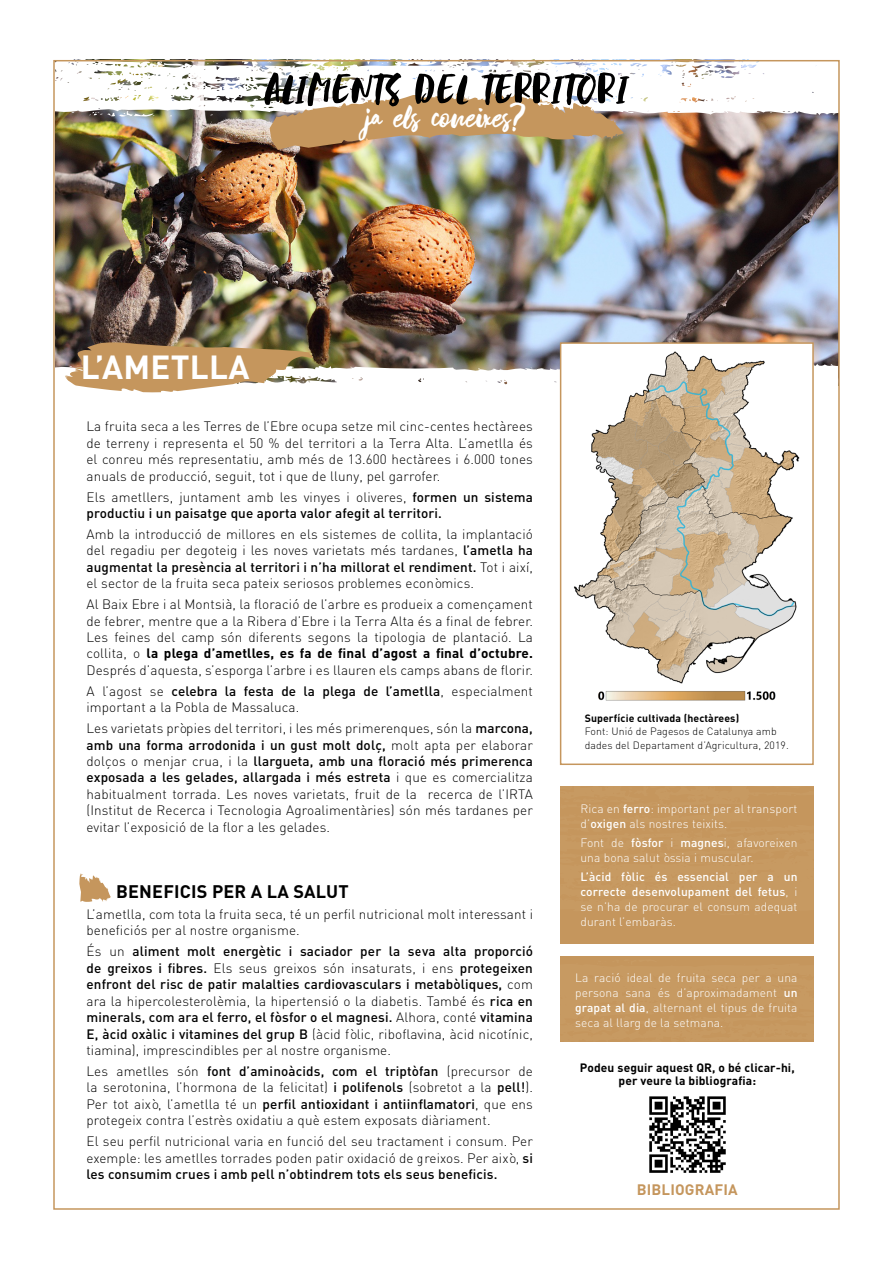
<style>
.page{position:relative;width:893px;height:1263px;background:#fff}
.page>*{position:absolute;margin:0;border:0;box-sizing:border-box;transform-origin:0 0}
.t1{font:51px "Blastpink Script";letter-spacing:.01em;color:#000}
.t2{font:45.45px "Blastpink Script";letter-spacing:.01em;color:#fff}
.t3{font:700 33px "DIN";letter-spacing:.01em;color:#fff}
.t4{font:700 18px "DIN";letter-spacing:.01em;color:#000}
.t5{font:700 15px "DIN";letter-spacing:.01em;color:#c5965d}
.t6{font:300 13.5px/16.5px "DIN";letter-spacing:.01em;color:#000;text-align:justify}
.t7{font:500 13.5px/16.5px "DIN";letter-spacing:.01em;color:#000}
.t8{font:300 12px/15px "DIN";letter-spacing:.01em;color:#fff}
.t9{font:500 12px/15px "DIN";letter-spacing:.01em;color:#fff;text-align:justify}
.t10{font:700 12px/13.5px "DIN";letter-spacing:.01em;color:#000;text-align:center}
.t11{font:300 10.5px/13.5px "DIN";letter-spacing:.01em;color:#000}
.t12{font:700 10.5px "DIN";letter-spacing:.01em;color:#000}
.s1{font-weight:300}
.s2{font-weight:500}
.s3{font-weight:700}
</style>
<div class="page">
<img style="left:56px;top:126px;width:781px;height:227px">
<img style="left:56px;top:353px;width:781px;height:66px">
<svg style="left:512px;top:415px;width:6px;height:2px"></svg>
<svg style="left:434px;top:414px;width:4px;height:3px"></svg>
<svg style="left:370px;top:413px;width:21px;height:6px"></svg>
<svg style="left:482px;top:413px;width:5px;height:6px"></svg>
<svg style="left:350px;top:365px;width:8px;height:3px"></svg>
<svg style="left:473px;top:365px;width:11px;height:5px"></svg>
<img style="left:56px;top:63px;width:781px;height:63px">
<svg style="left:184px;top:63px;width:16px;height:3px"></svg>
<svg style="left:207px;top:63px;width:14px;height:3px"></svg>
<svg style="left:154px;top:63px;width:14px;height:5px"></svg>
<svg style="left:663px;top:63px;width:14px;height:4px"></svg>
<svg style="left:194px;top:83px;width:8px;height:6px"></svg>
<svg style="left:215px;top:84px;width:6px;height:3px"></svg>
<svg style="left:202px;top:97px;width:6px;height:5px"></svg>
<svg style="left:727px;top:111px;width:3px;height:4px"></svg>
<svg style="left:89px;top:110px;width:69px;height:9px"></svg>
<svg style="left:167px;top:110px;width:7px;height:7px"></svg>
<img style="left:233px;top:60px;width:391px;height:90px">
<svg style="left:79px;top:873px;width:32px;height:29px"></svg>
<svg style="left:65px;top:342px;width:255px;height:77px"></svg>
<div style="left:561px;top:343px;width:252px;height:421px;background:#fff"></div>
<img style="left:574px;top:351px;width:226px;height:350px">
<div style="left:560px;top:342px;width:254px;height:423px;border:2px solid #c5965d"></div>
<div style="left:560px;top:787px;width:253px;height:157px;background:#c5965d"></div>
<svg style="left:560px;top:786px;width:253px;height:1px"></svg>
<div style="left:560px;top:957px;width:254px;height:85px;background:#c79a62"></div>
<img style="left:649px;top:1096px;width:77px;height:77px">
<h1 class="t1" style="left:264px;top:63px;width:365px">ALIMENTS DEL TERRITORI</h1>
<h2 class="t2" style="left:366px;top:95px;width:162px">ja els coneixes?</h2>
<h3 class="t3" style="left:81px;top:346px;width:170px">L’AMETLLA</h3>
<p class="t6" style="left:86px;top:418px;width:448px">La fruita seca a les Terres de l’Ebre ocupa setze mil cinc-centes hectàrees de terreny i representa el 50 % del territori a la Terra Alta. L’ametlla és el conreu més representatiu, amb més de 13.600 hectàrees i 6.000 tones anuals de producció, seguit, tot i que de lluny, pel garrofer.</p>
<p class="t7" style="left:86px;top:488px;width:448px"><span class="s1">Els ametllers, juntament amb les vinyes i oliveres,</span> formen un sistema productiu i un paisatge que aporta valor afegit al territori.</p>
<p class="t6" style="left:86px;top:525px;width:448px">Amb la introducció de millores en els sistemes de collita, la implantació del regadiu per degoteig i les noves varietats més tardanes, <span class="s2">l’ametla ha augmentat la presència al territori i n’ha millorat el rendiment.</span> Tot i així, el sector de la fruita seca pateix seriosos problemes econòmics.</p>
<p class="t6" style="left:86px;top:596px;width:448px">Al Baix Ebre i al Montsià, la floració de l’arbre es produeix a començament de febrer, mentre que a la Ribera d’Ebre i la Terra Alta és a final de febrer.<br>Les feines del camp són diferents segons la tipologia de plantació. La collita, o <span class="s3">la plega d’ametlles, es fa de final d’agost a final d’octubre.<br></span>Després d’aquesta, s’esporga l’arbre i es llauren els camps abans de florir.</p>
<p class="t6" style="left:86px;top:682px;width:448px">A l’agost se <span class="s2">celebra la festa de la plega de l’ametlla</span>, especialment important a la Pobla de Massaluca.</p>
<p class="t6" style="left:86px;top:720px;width:448px">Les varietats pròpies del territori, i les més primerenques, són la <span class="s2">marcona, amb una forma arrodonida i un gust molt dolç,</span> molt apta per elaborar dolços o menjar crua, i la <span class="s2">llargueta, amb una floració més primerenca exposada a les gelades, allargada i més estreta</span> i que es comercialitza habitualment torrada. Les noves varietats, fruit de la recerca de l’IRTA (Institut de Recerca i Tecnologia Agroalimentàries) són més tardanes per evitar l’exposició de la flor a les gelades.</p>
<h3 class="t4" style="left:116px;top:880px;width:234px">BENEFICIS PER A LA SALUT</h3>
<p class="t6" style="left:86px;top:905px;width:448px">L’ametlla, com tota la fruita seca, té un perfil nutricional molt interessant i beneficiós per al nostre organisme.</p>
<p class="t7" style="left:86px;top:942px;width:448px;text-align:justify"><span class="s1">És un</span> aliment molt energètic i saciador per la seva alta proporció de greixos i fibres. <span class="s1">Els seus greixos són insaturats, i ens</span> protegeixen enfront del risc de patir malalties cardiovasculars i metabòliques, <span class="s1">com ara la hipercolesterolèmia, la hipertensió o la diabetis. També és</span> rica en minerals, com ara el ferro, el fòsfor o el magnesi. <span class="s1">Alhora, conté</span> vitamina E, àcid oxàlic i vitamines del grup B <span class="s1">(àcid fòlic, riboflavina, àcid nicotínic, tiamina), imprescindibles per al nostre organisme.</span></p>
<p class="t6" style="left:86px;top:1062px;width:448px">Les ametlles són <span class="s2">font d’aminoàcids, com el triptòfan</span> (precursor de la serotonina, l’hormona de la felicitat) <span class="s2">i polifenols</span> (sobretot a la <span class="s2">pell!</span>).<br>Per tot això, l’ametlla té un <span class="s2">perfil antioxidant i antiinflamatori</span>, que ens protegeix contra l’estrès oxidatiu a què estem exposats diàriament.</p>
<p class="t6" style="left:86px;top:1133px;width:448px">El seu perfil nutricional varia en funció del seu tractament i consum. Per exemple: les ametlles torrades poden patir oxidació de greixos. Per això, <span class="s2">si les consumim crues i amb pell n’obtindrem tots els seus beneficis.</span></p>
<p class="t12" style="left:585px;top:711px;width:156px">Superfície cultivada (hectàrees)</p>
<p class="t11" style="left:585px;top:725px;width:206px">Font: Unió de Pagesos de Catalunya amb dades del Departament d’Agricultura, 2019.</p>
<p class="t8" style="left:580px;top:801px;width:218px">Rica en <span class="s2">ferro</span>: important per al transport d’<span class="s2">oxigen</span> als nostres teixits.</p>
<p class="t8" style="left:580px;top:835px;width:218px">Font de <span class="s2">fòsfor</span> i <span class="s2">magnes</span>i, afavoreixen una bona salut òssia i muscular.</p>
<p class="t9" style="left:580px;top:869px;width:218px">L’àcid fòlic és essencial per a un correcte desenvolupament del fetus<span class="s1">, i se n’ha de procurar el consum adequat durant l’embaràs.</span></p>
<p class="t8" style="left:575px;top:970px;width:224px;text-align:justify">La ració ideal de fruita seca per a una persona sana és d’aproximadament <span class="s2">un grapat al dia</span>, alternant el tipus de fruita seca al llarg de la setmana.</p>
<p class="t10" style="left:580px;top:1060px;width:216px">Podeu seguir aquest QR, o bé clicar-hi, per veure la bibliografia:</p>
<p class="t5" style="left:637px;top:1179px;width:102px">BIBLIOGRAFIA</p>
</div>
